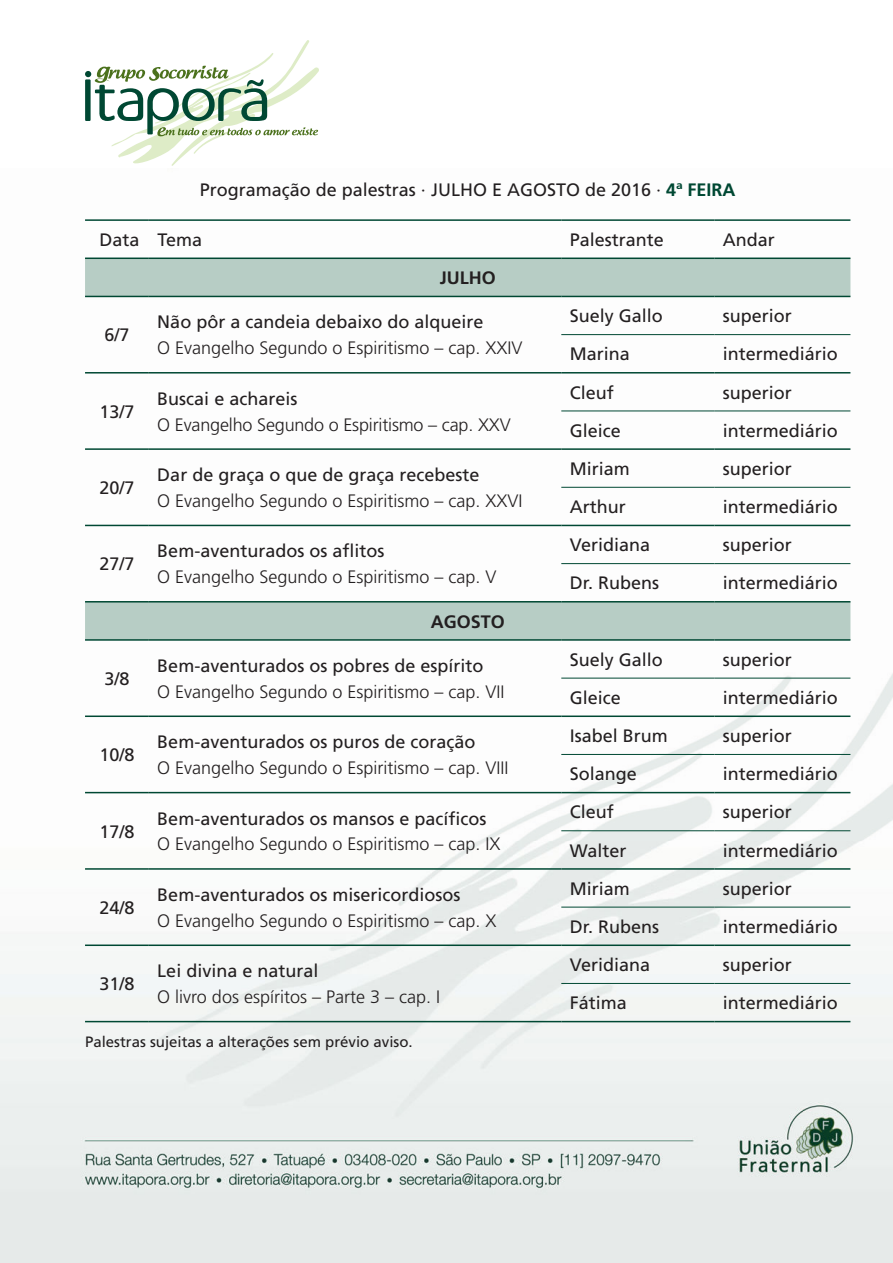
<style>
.page{position:relative;width:893px;height:1263px;background:#fff}
.page>*{position:absolute;margin:0;border:0;box-sizing:border-box;transform-origin:0 0}
.t1{font:18px "Frutiger LT Std";color:#231f20}
.t2{font:300 18px "Frutiger LT Std";color:#231f20}
.t3{font:700 18px "Frutiger LT Std";color:#231f20}
.t4{font:15px "Frutiger LT Std";color:#231f20}
.s1{font-weight:700;color:#004833}
</style>
<div class="page">
<img style="left:0;top:219px;width:893px;height:1043px">
<svg style="left:85px;top:259px;width:765px;height:380px"></svg>
<hr style="left:85px;top:219px;width:64px;height:2px;background:#004833">
<hr style="left:149px;top:219px;width:412px;height:2px;background:#004833">
<hr style="left:561px;top:219px;width:153px;height:2px;background:#004833">
<hr style="left:714px;top:219px;width:136px;height:2px;background:#004833">
<hr style="left:85px;top:258px;width:64px;height:1px;background:#004833">
<hr style="left:149px;top:258px;width:412px;height:1px;background:#004833">
<hr style="left:561px;top:258px;width:153px;height:1px;background:#004833">
<hr style="left:714px;top:258px;width:136px;height:1px;background:#004833">
<hr style="left:85px;top:296px;width:64px;height:1px;background:#004833">
<hr style="left:149px;top:296px;width:412px;height:1px;background:#004833">
<hr style="left:561px;top:296px;width:153px;height:1px;background:#004833">
<hr style="left:714px;top:296px;width:136px;height:1px;background:#004833">
<hr style="left:561px;top:334px;width:153px;height:1px;background:#004833">
<hr style="left:714px;top:334px;width:136px;height:1px;background:#004833">
<hr style="left:85px;top:372px;width:64px;height:1px;background:#004833">
<hr style="left:149px;top:372px;width:412px;height:1px;background:#004833">
<hr style="left:561px;top:372px;width:153px;height:1px;background:#004833">
<hr style="left:714px;top:372px;width:136px;height:1px;background:#004833">
<hr style="left:561px;top:411px;width:153px;height:1px;background:#004833">
<hr style="left:714px;top:411px;width:136px;height:1px;background:#004833">
<hr style="left:85px;top:448px;width:64px;height:2px;background:#004833">
<hr style="left:149px;top:448px;width:412px;height:2px;background:#004833">
<hr style="left:561px;top:448px;width:153px;height:2px;background:#004833">
<hr style="left:714px;top:448px;width:136px;height:2px;background:#004833">
<hr style="left:561px;top:487px;width:153px;height:1px;background:#004833">
<hr style="left:714px;top:487px;width:136px;height:1px;background:#004833">
<hr style="left:561px;top:563px;width:153px;height:1px;background:#004833">
<hr style="left:714px;top:563px;width:136px;height:1px;background:#004833">
<hr style="left:85px;top:525px;width:64px;height:1px;background:#004833">
<hr style="left:149px;top:525px;width:412px;height:1px;background:#004833">
<hr style="left:561px;top:525px;width:153px;height:1px;background:#004833">
<hr style="left:714px;top:525px;width:136px;height:1px;background:#004833">
<hr style="left:85px;top:868px;width:64px;height:2px;background:#004833">
<hr style="left:149px;top:868px;width:412px;height:2px;background:#004833">
<hr style="left:85px;top:944px;width:64px;height:2px;background:#004833">
<hr style="left:149px;top:944px;width:412px;height:2px;background:#004833">
<hr style="left:561px;top:868px;width:153px;height:2px;background:#004833">
<hr style="left:714px;top:868px;width:136px;height:2px;background:#004833">
<hr style="left:561px;top:944px;width:153px;height:2px;background:#004833">
<hr style="left:714px;top:944px;width:136px;height:2px;background:#004833">
<hr style="left:561px;top:907px;width:153px;height:1px;background:#004833">
<hr style="left:714px;top:907px;width:136px;height:1px;background:#004833">
<hr style="left:561px;top:983px;width:153px;height:1px;background:#004833">
<hr style="left:714px;top:983px;width:136px;height:1px;background:#004833">
<hr style="left:85px;top:601px;width:64px;height:1px;background:#004833">
<hr style="left:149px;top:601px;width:412px;height:1px;background:#004833">
<hr style="left:85px;top:639px;width:64px;height:2px;background:#004833">
<hr style="left:149px;top:639px;width:412px;height:2px;background:#004833">
<hr style="left:85px;top:1021px;width:64px;height:1px;background:#004833">
<hr style="left:149px;top:1021px;width:412px;height:1px;background:#004833">
<hr style="left:561px;top:601px;width:153px;height:1px;background:#004833">
<hr style="left:714px;top:601px;width:136px;height:1px;background:#004833">
<hr style="left:561px;top:639px;width:153px;height:2px;background:#004833">
<hr style="left:714px;top:639px;width:136px;height:2px;background:#004833">
<hr style="left:561px;top:1021px;width:153px;height:1px;background:#004833">
<hr style="left:714px;top:1021px;width:136px;height:1px;background:#004833">
<hr style="left:561px;top:678px;width:153px;height:1px;background:#004833">
<hr style="left:714px;top:678px;width:136px;height:1px;background:#004833">
<hr style="left:85px;top:715px;width:64px;height:2px;background:#004833">
<hr style="left:149px;top:715px;width:412px;height:2px;background:#004833">
<hr style="left:561px;top:715px;width:153px;height:2px;background:#004833">
<hr style="left:714px;top:715px;width:136px;height:2px;background:#004833">
<hr style="left:561px;top:754px;width:153px;height:1px;background:#004833">
<hr style="left:714px;top:754px;width:136px;height:1px;background:#004833">
<hr style="left:85px;top:792px;width:64px;height:1px;background:#004833">
<hr style="left:149px;top:792px;width:412px;height:1px;background:#004833">
<hr style="left:561px;top:792px;width:153px;height:1px;background:#004833">
<hr style="left:714px;top:792px;width:136px;height:1px;background:#004833">
<hr style="left:561px;top:830px;width:153px;height:1px;background:#004833">
<hr style="left:714px;top:830px;width:136px;height:1px;background:#004833">
<svg style="left:85px;top:40px;width:234px;height:126px"></svg>
<p class="t1" style="left:200px;top:180px;width:537px">Programação de palestras · JULHO E AGOSTO de 2016 · <span class="s1">4ª FEIRA</span></p>
<p class="t1" style="left:99px;top:229px;width:104px">Data Tema</p>
<p class="t1" style="left:570px;top:229px;width:96px">Palestrante</p>
<p class="t1" style="left:723px;top:229px;width:54px">Andar</p>
<p class="t3" style="left:440px;top:267px;width:57px">JULHO</p>
<p class="t1" style="left:104px;top:324px;width:27px">6/7</p>
<p class="t1" style="left:99px;top:401px;width:37px">13/7</p>
<p class="t1" style="left:99px;top:477px;width:37px">20/7</p>
<p class="t1" style="left:99px;top:553px;width:37px">27/7</p>
<p class="t1" style="left:104px;top:668px;width:27px">3/8</p>
<p class="t1" style="left:99px;top:744px;width:37px">10/8</p>
<p class="t1" style="left:99px;top:821px;width:37px">17/8</p>
<p class="t1" style="left:99px;top:897px;width:37px">24/8</p>
<p class="t1" style="left:99px;top:973px;width:37px">31/8</p>
<p class="t1" style="left:157px;top:312px;width:328px">Não pôr a candeia debaixo do alqueire</p>
<p class="t2" style="left:157px;top:338px;width:367px">O Evangelho Segundo o Espiritismo – cap. XXIV</p>
<p class="t1" style="left:157px;top:388px;width:142px">Buscai e achareis</p>
<p class="t2" style="left:157px;top:414px;width:355px">O Evangelho Segundo o Espiritismo – cap. XXV</p>
<p class="t1" style="left:157px;top:464px;width:324px">Dar de graça o que de graça recebeste</p>
<p class="t2" style="left:157px;top:490px;width:367px">O Evangelho Segundo o Espiritismo – cap. XXVI</p>
<p class="t1" style="left:157px;top:541px;width:229px">Bem-aventurados os aflitos</p>
<p class="t2" style="left:157px;top:567px;width:341px">O Evangelho Segundo o Espiritismo – cap. V</p>
<p class="t3" style="left:431px;top:611px;width:76px">AGOSTO</p>
<p class="t1" style="left:157px;top:655px;width:328px">Bem-aventurados os pobres de espírito</p>
<p class="t2" style="left:157px;top:681px;width:349px">O Evangelho Segundo o Espiritismo – cap. VII</p>
<p class="t1" style="left:157px;top:731px;width:320px">Bem-aventurados os puros de coração</p>
<p class="t2" style="left:157px;top:758px;width:353px">O Evangelho Segundo o Espiritismo – cap. VIII</p>
<p class="t1" style="left:157px;top:808px;width:331px">Bem-aventurados os mansos e pacíficos</p>
<p class="t2" style="left:157px;top:834px;width:345px">O Evangelho Segundo o Espiritismo – cap. IX</p>
<p class="t1" style="left:157px;top:884px;width:305px">Bem-aventurados os misericordiosos</p>
<p class="t2" style="left:157px;top:910px;width:341px">O Evangelho Segundo o Espiritismo – cap. X</p>
<p class="t1" style="left:157px;top:960px;width:163px">Lei divina e natural</p>
<p class="t2" style="left:157px;top:987px;width:284px">O livro dos espíritos – Parte 3 – cap. I</p>
<p class="t4" style="left:85px;top:1033px;width:329px">Palestras sujeitas a alterações sem prévio aviso.</p>
<p class="t1" style="left:570px;top:305px;width:95px">Suely Gallo</p>
<p class="t1" style="left:723px;top:305px;width:71px">superior</p>
<p class="t1" style="left:570px;top:344px;width:62px">Marina</p>
<p class="t1" style="left:723px;top:344px;width:117px">intermediário</p>
<p class="t1" style="left:570px;top:382px;width:46px">Cleuf</p>
<p class="t1" style="left:723px;top:382px;width:71px">superior</p>
<p class="t1" style="left:570px;top:420px;width:53px">Gleice</p>
<p class="t1" style="left:723px;top:420px;width:117px">intermediário</p>
<p class="t1" style="left:570px;top:458px;width:62px">Miriam</p>
<p class="t1" style="left:723px;top:458px;width:71px">superior</p>
<p class="t1" style="left:570px;top:496px;width:57px">Arthur</p>
<p class="t1" style="left:723px;top:496px;width:117px">intermediário</p>
<p class="t1" style="left:570px;top:534px;width:82px">Veridiana</p>
<p class="t1" style="left:723px;top:534px;width:71px">superior</p>
<p class="t1" style="left:570px;top:573px;width:91px">Dr. Rubens</p>
<p class="t1" style="left:723px;top:573px;width:117px">intermediário</p>
<p class="t1" style="left:570px;top:649px;width:95px">Suely Gallo</p>
<p class="t1" style="left:723px;top:649px;width:71px">superior</p>
<p class="t1" style="left:570px;top:687px;width:53px">Gleice</p>
<p class="t1" style="left:723px;top:687px;width:117px">intermediário</p>
<p class="t1" style="left:570px;top:725px;width:100px">Isabel Brum</p>
<p class="t1" style="left:723px;top:725px;width:71px">superior</p>
<p class="t1" style="left:570px;top:763px;width:69px">Solange</p>
<p class="t1" style="left:723px;top:763px;width:117px">intermediário</p>
<p class="t1" style="left:570px;top:801px;width:46px">Cleuf</p>
<p class="t1" style="left:723px;top:801px;width:71px">superior</p>
<p class="t1" style="left:570px;top:840px;width:58px">Walter</p>
<p class="t1" style="left:723px;top:840px;width:117px">intermediário</p>
<p class="t1" style="left:570px;top:878px;width:62px">Miriam</p>
<p class="t1" style="left:723px;top:878px;width:71px">superior</p>
<p class="t1" style="left:570px;top:916px;width:91px">Dr. Rubens</p>
<p class="t1" style="left:723px;top:916px;width:117px">intermediário</p>
<p class="t1" style="left:570px;top:954px;width:82px">Veridiana</p>
<p class="t1" style="left:723px;top:954px;width:71px">superior</p>
<p class="t1" style="left:570px;top:992px;width:59px">Fátima</p>
<p class="t1" style="left:723px;top:992px;width:117px">intermediário</p>
</div>
